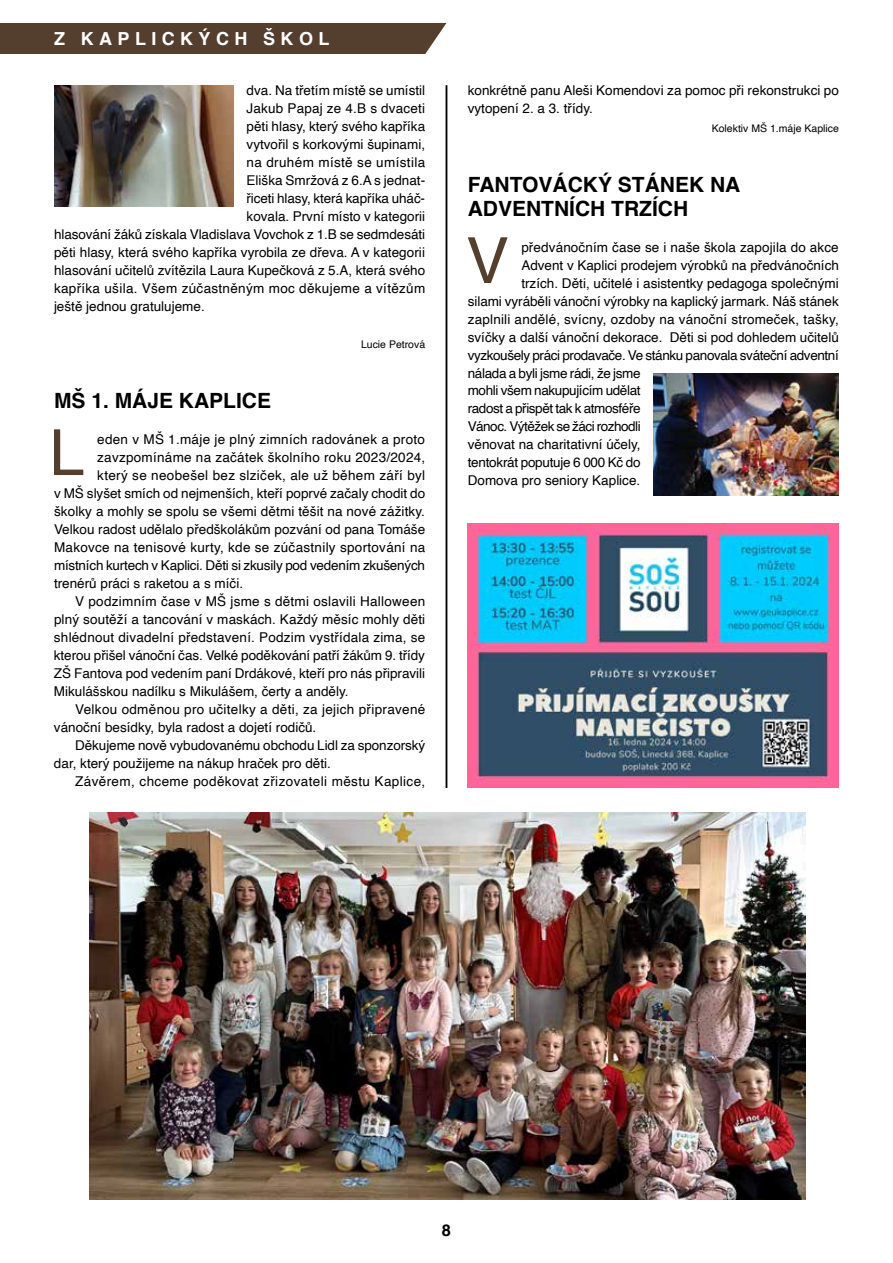
<style>
.page{position:relative;width:893px;height:1263px;background:#fff}
.page>*{position:absolute;margin:0;border:0;box-sizing:border-box;transform-origin:0 0}
.t1{font:63.75px "Helvetica";color:#543e2d}
.t2{font:700 21px/24px "Helvetica";color:#000}
.t3{font:700 18px "Helvetica";letter-spacing:.3em;color:#fff}
.t4{font:700 16.5px "Helvetica";color:#000}
.t5{font:13.5px/18px "Helvetica";color:#000}
.t6{font:13.5px "Helvetica";letter-spacing:.02em;color:#000}
.t7{font:13.5px "Helvetica";letter-spacing:.025em;color:#000}
.t8{font:13.5px "Helvetica";letter-spacing:-.03em;color:#000}
.t9{font:13.5px "Helvetica";letter-spacing:-.025em;color:#000}
.t10{font:13.5px "Helvetica";letter-spacing:.03em;color:#000}
.t11{font:13.5px "Helvetica";letter-spacing:-.035em;color:#000}
.t12{font:13.5px "Helvetica";letter-spacing:-.02em;color:#000}
.t13{font:10.5px "Helvetica";color:#000}
</style>
<div class="page">
<div style="left:0;top:23px;width:446px;height:31px;background:#543e2d"></div>
<hr style="left:446px;top:85px;width:1px;height:703px;background:#000">
<img style="left:55px;top:85px;width:179px;height:122px">
<img style="left:653px;top:374px;width:186px;height:121px">
<img style="left:89px;top:812px;width:716px;height:387px">
<img style="left:468px;top:524px;width:371px;height:263px">
<h3 class="t3" style="left:54px;top:28px;width:277px">Z KAPLICKÝCH ŠKOL</h3>
<p class="t5" style="left:247px;top:82px;width:180px">dva. Na třetím místě se umístil</p>
<p class="t5" style="left:247px;top:100px;width:180px">Jakub Papaj ze 4.B s dvaceti</p>
<p class="t5" style="left:247px;top:118px;width:180px">pěti hlasy, který svého kapříka</p>
<p class="t5" style="left:247px;top:136px;width:180px">vytvořil s korkovými šupinami,</p>
<p class="t7" style="left:247px;top:152px;width:180px">na druhém místě se umístila</p>
<p class="t5" style="left:247px;top:172px;width:180px">Eliška Smržová z 6.A s jednat-</p>
<p class="t5" style="left:247px;top:190px;width:180px">řiceti hlasy, která kapříka uháč-</p>
<p class="t5" style="left:247px;top:208px;width:180px">kovala. První místo v kategorii</p>
<p class="t5" style="left:54px;top:226px;width:373px">hlasování žáků získala Vladislava Vovchok z 1.B se sedmdesáti</p>
<p class="t5" style="left:54px;top:244px;width:372px">pěti hlasy, která svého kapříka vyrobila ze dřeva. A v kategorii</p>
<p class="t5" style="left:54px;top:262px;width:373px">hlasování učitelů zvítězila Laura Kupečková z 5.A, která svého</p>
<p class="t7" style="left:54px;top:278px;width:373px">kapříka ušila. Všem zúčastněným moc děkujeme a vítězům</p>
<p class="t5" style="left:54px;top:298px;width:152px">ještě jednou gratulujeme.</p>
<p class="t13" style="left:361px;top:336px;width:66px">Lucie Petrová</p>
<h2 class="t2" style="left:54px;top:390px;width:219px">MŠ 1. MÁJE KAPLICE</h2>
<h1 class="t1" style="left:49px;top:403px;width:37px">L</h1>
<p class="t6" style="left:97px;top:428px;width:329px">eden v MŠ 1.máje je plný zimních radovánek a proto</p>
<p class="t6" style="left:97px;top:446px;width:329px">zavzpomínáme na začátek školního roku 2023/2024,</p>
<p class="t7" style="left:97px;top:464px;width:329px">který se neobešel bez slziček, ale už během září byl</p>
<p class="t5" style="left:54px;top:484px;width:373px">v MŠ slyšet smích od nejmenších, kteří poprvé začaly chodit do</p>
<p class="t5" style="left:54px;top:502px;width:372px">školky a mohly se spolu se všemi dětmi těšit na nové zážitky.</p>
<p class="t5" style="left:54px;top:520px;width:373px">Velkou radost udělalo předškolákům pozvání od pana Tomáše</p>
<p class="t6" style="left:54px;top:536px;width:373px">Makovce na tenisové kurty, kde se zúčastnily sportování na</p>
<p class="t5" style="left:54px;top:556px;width:373px">místních kurtech v Kaplici. Děti si zkusily pod vedením zkušených</p>
<p class="t5" style="left:54px;top:574px;width:191px">trenérů práci s raketou a s míči.</p>
<p class="t6" style="left:75px;top:590px;width:351px">V podzimním čase v MŠ jsme s dětmi oslavili Halloween</p>
<p class="t5" style="left:54px;top:610px;width:373px">plný soutěží a tancování v maskách. Každý měsíc mohly děti</p>
<p class="t5" style="left:54px;top:628px;width:373px">shlédnout divadelní představení. Podzim vystřídala zima, se</p>
<p class="t5" style="left:54px;top:646px;width:373px">kterou přišel vánoční čas. Velké poděkování patří žákům 9. třídy</p>
<p class="t5" style="left:54px;top:664px;width:373px">ZŠ Fantova pod vedením paní Drdákové, kteří pro nás připravili</p>
<p class="t5" style="left:54px;top:682px;width:296px">Mikulášskou nadílku s Mikulášem, čerty a anděly.</p>
<p class="t7" style="left:75px;top:698px;width:352px">Velkou odměnou pro učitelky a děti, za jejich připravené</p>
<p class="t5" style="left:54px;top:718px;width:264px">vánoční besídky, byla radost a dojetí rodičů.</p>
<p class="t5" style="left:75px;top:736px;width:351px">Děkujeme nově vybudovanému obchodu Lidl za sponzorský</p>
<p class="t5" style="left:54px;top:754px;width:278px">dar, který použijeme na nákup hraček pro děti.</p>
<p class="t10" style="left:75px;top:770px;width:352px">Závěrem, chceme poděkovat zřizovateli městu Kaplice,</p>
<p class="t5" style="left:468px;top:82px;width:373px">konkrétně panu Aleši Komendovi za pomoc při rekonstrukci po vytopení 2. a 3. třídy.</p>
<p class="t13" style="left:712px;top:120px;width:129px">Kolektiv MŠ 1.máje Kaplice</p>
<h2 class="t2" style="left:468px;top:174px;width:274px">FANTOVÁCKÝ STÁNEK NA<br>ADVENTNÍCH TRZÍCH</h2>
<h1 class="t1" style="left:466px;top:211px;width:44px">V</h1>
<p class="t5" style="left:521px;top:238px;width:319px">předvánočním čase se i naše škola zapojila do akce</p>
<p class="t5" style="left:521px;top:256px;width:319px">Advent v Kaplici prodejem výrobků na předvánočních</p>
<p class="t5" style="left:521px;top:274px;width:319px">trzích. Děti, učitelé i asistentky pedagoga společnými</p>
<p class="t5" style="left:468px;top:292px;width:372px">silami vyráběli vánoční výrobky na kaplický jarmark. Náš stánek</p>
<p class="t5" style="left:468px;top:310px;width:372px">zaplnili andělé, svícny, ozdoby na vánoční stromeček, tašky,</p>
<p class="t5" style="left:468px;top:328px;width:373px">svíčky a další vánoční dekorace. Děti si pod dohledem učitelů</p>
<p class="t8" style="left:468px;top:344px;width:373px">vyzkoušely práci prodavače. Ve stánku panovala sváteční adventní</p>
<p class="t9" style="left:468px;top:362px;width:174px">nálada a byli jsme rádi, že jsme</p>
<p class="t9" style="left:468px;top:380px;width:174px">mohli všem nakupujícím udělat</p>
<p class="t8" style="left:468px;top:398px;width:174px">radost a přispět tak k atmosféře</p>
<p class="t11" style="left:468px;top:416px;width:174px">Vánoc. Výtěžek se žáci rozhodli</p>
<p class="t5" style="left:468px;top:436px;width:174px">věnovat na charitativní účely,</p>
<p class="t12" style="left:468px;top:452px;width:174px">tentokrát poputuje 6 000 Kč do</p>
<p class="t5" style="left:468px;top:472px;width:174px">Domova pro seniory Kaplice.</p>
<p class="t4" style="left:442px;top:1220px;width:11px">8</p>
</div>
